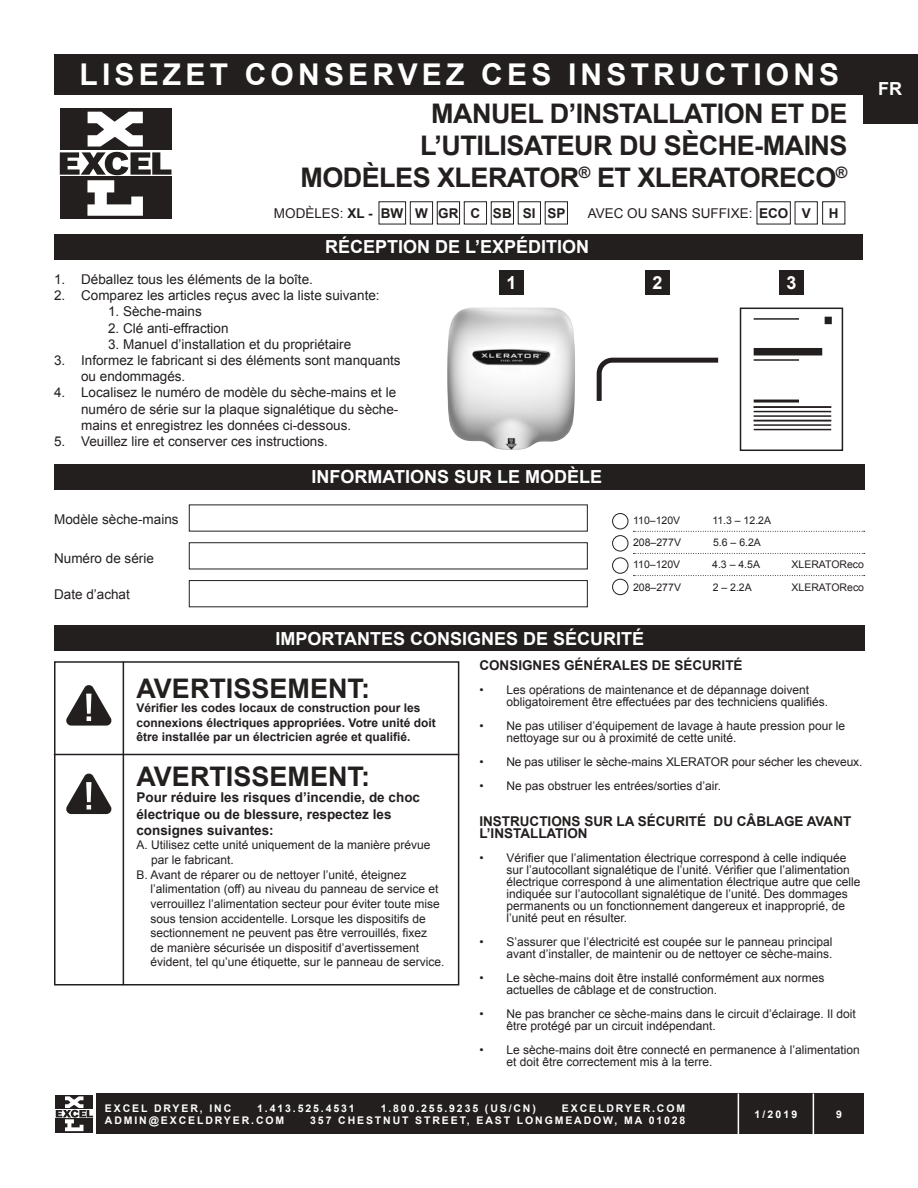
<style>
.page{position:relative;width:918px;height:1188px;background:#fff}
.page>*{position:absolute;margin:0;border:0;box-sizing:border-box;transform-origin:0 0}
.t1{font:700 30px "Arial";letter-spacing:.14em;color:#fff}
.t2{font:700 27px/32.4px "Arial";letter-spacing:-.02em;color:#241f1f;text-align:right}
.t3{font:700 27px "Arial";color:#241f1f}
.t4{font:700 18px "Arial";color:#fff}
.t5{font:13.5px/16.2px "Arial";color:#241f1f}
.t6{font:700 13.5px/16.2px "Arial";color:#241f1f}
.t7{font:12px/12px "Arial";color:#241f1f}
.t8{font:700 12px/14.4px "Arial";color:#241f1f}
.t9{font:700 10.5px "Arial";letter-spacing:.18em;color:#fff}
.t10{font:10.5px "Arial";color:#241f1f}
.s1{font-weight:400}
.s2{font-weight:700}
</style>
<div class="page">
<div style="left:96px;top:1094px;width:768px;height:40px;background:#241f1f"></div>
<hr style="left:813px;top:1094px;width:1px;height:40px;background:#fff">
<hr style="left:738px;top:1094px;width:1px;height:40px;background:#fff">
<div style="left:54px;top:1094px;width:41px;height:40px;background:linear-gradient(to right,#241f1f,#241f1f)"></div>
<svg style="left:56px;top:1131px;width:37px;height:1px"></svg>
<div style="left:56px;top:1095px;width:37px;height:14px;background:#241f1f"></div>
<svg style="left:56px;top:1096px;width:37px;height:35px"></svg>
<div style="left:54px;top:54px;width:810px;height:40px;background:#241f1f"></div>
<div style="left:54px;top:661px;width:405px;height:325px;border:2px solid #241f1f"></div>
<img style="left:447px;top:308px;width:128px;height:142px">
<div style="left:499px;top:270px;width:25px;height:25px;background:#241f1f"></div>
<div style="left:645px;top:270px;width:25px;height:25px;background:#241f1f"></div>
<div style="left:779px;top:270px;width:25px;height:25px;background:#241f1f"></div>
<div style="left:189px;top:580px;width:399px;height:27px;border:1px solid #241f1f"></div>
<div style="left:740px;top:308px;width:103px;height:143px;border:2px solid #241f1f"></div>
<div style="left:754px;top:348px;width:68px;height:7px;background:#241f1f"></div>
<div style="left:825px;top:317px;width:7px;height:7px;background:#241f1f"></div>
<hr style="left:754px;top:359px;width:45px;height:2px;background:#241f1f">
<hr style="left:754px;top:400px;width:45px;height:3px;background:#241f1f">
<hr style="left:754px;top:406px;width:77px;height:2px;background:#241f1f">
<hr style="left:754px;top:420px;width:77px;height:1px;background:#241f1f">
<hr style="left:754px;top:411px;width:77px;height:1px;background:#241f1f">
<hr style="left:754px;top:424px;width:77px;height:2px;background:#241f1f">
<hr style="left:754px;top:415px;width:77px;height:2px;background:#241f1f">
<hr style="left:754px;top:429px;width:77px;height:1px;background:#241f1f">
<hr style="left:754px;top:318px;width:45px;height:2px;background:#241f1f">
<svg style="left:597px;top:358px;width:121px;height:43px"></svg>
<div style="left:60px;top:177px;width:112px;height:42px;background:#241f1f"></div>
<div style="left:60px;top:108px;width:112px;height:42px;background:#241f1f"></div>
<svg style="left:60px;top:112px;width:112px;height:104px"></svg>
<div style="left:410px;top:202px;width:23px;height:22px;border:1px solid #241f1f"></div>
<div style="left:437px;top:202px;width:23px;height:22px;border:1px solid #241f1f"></div>
<div style="left:464px;top:202px;width:23px;height:22px;border:1px solid #241f1f"></div>
<div style="left:491px;top:202px;width:23px;height:22px;border:1px solid #241f1f"></div>
<svg style="left:634px;top:531px;width:231px;height:1px"></svg>
<svg style="left:634px;top:553px;width:231px;height:1px"></svg>
<svg style="left:634px;top:575px;width:231px;height:1px"></svg>
<div style="left:612px;top:513px;width:16px;height:16px;border:1px solid #241f1f;border-radius:50%"></div>
<div style="left:612px;top:557px;width:16px;height:17px;border:1px solid #241f1f;border-radius:50%"></div>
<div style="left:612px;top:535px;width:16px;height:16px;border:1px solid #241f1f;border-radius:50%"></div>
<div style="left:612px;top:579px;width:16px;height:16px;border:1px solid #241f1f;border-radius:50%"></div>
<div style="left:54px;top:234px;width:809px;height:25px;background:#241f1f"></div>
<div style="left:54px;top:464px;width:810px;height:25px;background:#241f1f"></div>
<div style="left:54px;top:626px;width:810px;height:25px;background:#241f1f"></div>
<svg style="left:66px;top:685px;width:46px;height:41px"></svg>
<hr style="left:54px;top:754px;width:405px;height:1px;background:#241f1f">
<hr style="left:123px;top:662px;width:1px;height:323px;background:#241f1f">
<svg style="left:66px;top:773px;width:46px;height:41px"></svg>
<div style="left:863px;top:54px;width:55px;height:70px;background:#241f1f"></div>
<h1 class="t1" style="left:79px;top:55px;width:761px">LISEZET CONSERVEZ CES INSTRUCTIONS</h1>
<h2 class="t2" style="left:300px;top:98px;width:549px">MANUEL D’INSTALLATION ET DE<br>L’UTILISATEUR DU SÈCHE-MAINS<br>MODÈLES XLERATOR<sup>®</sup> ET XLERATORECO<sup>®</sup></h2>
<p class="t6" style="left:274px;top:206px;width:293px"><span class="s1">MODÈLES:</span> XL - BW W GR C SB SI SP</p>
<p class="t5" style="left:588px;top:205px;width:225px">AVEC OU SANS SUFFIXE: <span class="s2">ECO V</span></p>
<p class="t6" style="left:829px;top:206px;width:11px">H</p>
<h3 class="t4" style="left:325px;top:235px;width:266px">RÉCEPTION DE L’EXPÉDITION</h3>
<p class="t5" style="left:54px;top:271px;width:260px">1. Déballez tous les éléments de la boîte.</p>
<p class="t5" style="left:54px;top:288px;width:327px">2. Comparez les articles reçus avec la liste suivante:</p>
<p class="t5" style="left:108px;top:304px;width:95px">1. Sèche-mains</p>
<p class="t5" style="left:108px;top:320px;width:122px">2. Clé anti-effraction</p>
<p class="t5" style="left:108px;top:336px;width:245px">3. Manuel d’installation et du propriétaire</p>
<p class="t5" style="left:81px;top:352px;width:321px;text-indent:-27px">3. Informez le fabricant si des éléments sont manquants ou endommagés.</p>
<p class="t5" style="left:81px;top:385px;width:319px;text-indent:-27px">4. Localisez le numéro de modèle du sèche-mains et le numéro de série sur la plaque signalétique du sèche&shy;mains et enregistrez les données ci-dessous.</p>
<p class="t5" style="left:54px;top:433px;width:275px">5. Veuillez lire et conserver ces instructions.</p>
<h3 class="t4" style="left:506px;top:270px;width:12px">1</h3>
<h3 class="t4" style="left:652px;top:270px;width:12px">2</h3>
<h3 class="t4" style="left:786px;top:270px;width:12px">3</h3>
<p class="t5" style="left:54px;top:511px;width:126px">Modèle sèche-mains</p>
<p class="t5" style="left:54px;top:550px;width:101px">Numéro de série</p>
<p class="t5" style="left:54px;top:587px;width:77px">Date d’achat</p>
<h3 class="t4" style="left:312px;top:465px;width:292px">INFORMATIONS SUR LE MODÈLE</h3>
<p class="t10" style="left:633px;top:514px;width:49px">110–120V</p>
<p class="t10" style="left:712px;top:514px;width:60px">11.3 – 12.2A</p>
<p class="t10" style="left:633px;top:536px;width:49px">208–277V</p>
<p class="t10" style="left:713px;top:536px;width:49px">5.6 – 6.2A</p>
<p class="t10" style="left:633px;top:558px;width:49px">110–120V</p>
<p class="t10" style="left:712px;top:558px;width:49px">4.3 – 4.5A</p>
<p class="t10" style="left:791px;top:558px;width:74px">XLERATOReco</p>
<p class="t10" style="left:633px;top:580px;width:49px">208–277V</p>
<p class="t10" style="left:713px;top:580px;width:41px">2 – 2.2A</p>
<p class="t10" style="left:792px;top:580px;width:74px">XLERATOReco</p>
<h3 class="t4" style="left:275px;top:627px;width:370px">IMPORTANTES CONSIGNES DE SÉCURITÉ</h3>
<h2 class="t3" style="left:136px;top:670px;width:235px">AVERTISSEMENT:</h2>
<p class="t8" style="left:136px;top:701px;width:301px">Vérifier les codes locaux de construction pour les connexions électriques appropriées. Votre unité doit être installée par un électricien agrée et qualifié.</p>
<h2 class="t3" style="left:136px;top:759px;width:235px">AVERTISSEMENT:</h2>
<p class="t6" style="left:136px;top:790px;width:285px">Pour réduire les risques d’incendie, de choc électrique ou de blessure, respectez les consignes suivantes:</p>
<p class="t7" style="left:136px;top:839px;width:296px">A. Utilisez cette unité uniquement de la manière prévue</p>
<p class="t7" style="left:151px;top:854px;width:84px">par le fabricant.</p>
<p class="t7" style="left:136px;top:869px;width:271px">B. Avant de réparer ou de nettoyer l’unité, éteignez</p>
<p class="t7" style="left:150px;top:883px;width:289px">l’alimentation (off) au niveau du panneau de service et</p>
<p class="t7" style="left:150px;top:898px;width:291px">verrouillez l’alimentation secteur pour éviter toute mise</p>
<p class="t7" style="left:150px;top:912px;width:277px">sous tension accidentelle. Lorsque les dispositifs de</p>
<p class="t7" style="left:150px;top:927px;width:278px">sectionnement ne peuvent pas être verrouillés, fixez</p>
<p class="t7" style="left:150px;top:942px;width:270px">de manière sécurisée un dispositif d’avertissement</p>
<p class="t7" style="left:150px;top:956px;width:296px">évident, tel qu’une étiquette, sur le panneau de service.</p>
<p class="t6" style="left:479px;top:658px;width:265px">CONSIGNES GÉNÉRALES DE SÉCURITÉ</p>
<p class="t7" style="left:506px;top:684px;width:323px;text-indent:-27px">• Les opérations de maintenance et de dépannage doivent obligatoirement être effectuées par des techniciens qualifiés.</p>
<p class="t7" style="left:506px;top:720px;width:340px;text-indent:-27px">• Ne pas utiliser d’équipement de lavage à haute pression pour le nettoyage sur ou à proximité de cette unité.</p>
<p class="t7" style="left:479px;top:756px;width:385px">• Ne pas utiliser le sèche-mains XLERATOR pour sécher les cheveux.</p>
<p class="t7" style="left:479px;top:780px;width:243px">• Ne pas obstruer les entrées/sorties d’air.</p>
<p class="t6" style="left:479px;top:816px;width:373px;line-height:12px">INSTRUCTIONS SUR LA SÉCURITÉ DU CÂBLAGE AVANT<br>L’INSTALLATION</p>
<p class="t7" style="left:506px;top:852px;width:356px;text-indent:-27px">• Vérifier que l’alimentation électrique correspond à celle indiquée sur l’autocollant signalétique de l’unité. Vérifier que l’alimentation électrique correspond à une alimentation électrique autre que celle indiquée sur l’autocollant signalétique de l’unité. Des dommages permanents ou un fonctionnement dangereux et inapproprié, de l’unité peut en résulter.</p>
<p class="t7" style="left:479px;top:936px;width:355px;text-align:right">• S’assurer que l’électricité est coupée sur le panneau principal avant d’installer, de maintenir ou de nettoyer ce sèche-mains.</p>
<p class="t7" style="left:506px;top:972px;width:320px;text-indent:-27px">• Le sèche-mains doit être installé conformément aux normes actuelles de câblage et de construction.</p>
<p class="t7" style="left:506px;top:1008px;width:351px;text-indent:-27px">• Ne pas brancher ce sèche-mains dans le circuit d’éclairage. Il doit être protégé par un circuit indépendant.</p>
<p class="t7" style="left:506px;top:1044px;width:355px;text-indent:-27px">• Le sèche-mains doit être connecté en permanence à l’alimentation et doit être correctement mis à la terre.</p>
<p class="t9" style="left:105px;top:1101px;width:128px">EXCEL DRYER, INC</p>
<p class="t9" style="left:257px;top:1101px;width:99px">1.413.525.4531</p>
<p class="t9" style="left:381px;top:1101px;width:157px">1.800.255.9235 (US/CN)</p>
<p class="t9" style="left:562px;top:1101px;width:125px">EXCELDRYER.COM</p>
<p class="t9" style="left:105px;top:1114px;width:181px">ADMIN@EXCELDRYER.COM</p>
<p class="t9" style="left:310px;top:1114px;width:377px">357 CHESTNUT STREET, EAST LONGMEADOW, MA 01028</p>
<p class="t9" style="left:755px;top:1107px;width:44px">1/2019</p>
<p class="t9" style="left:836px;top:1107px;width:7px">9</p>
<h3 class="t4" style="left:878px;top:77px;width:25px">FR</h3>
</div>
